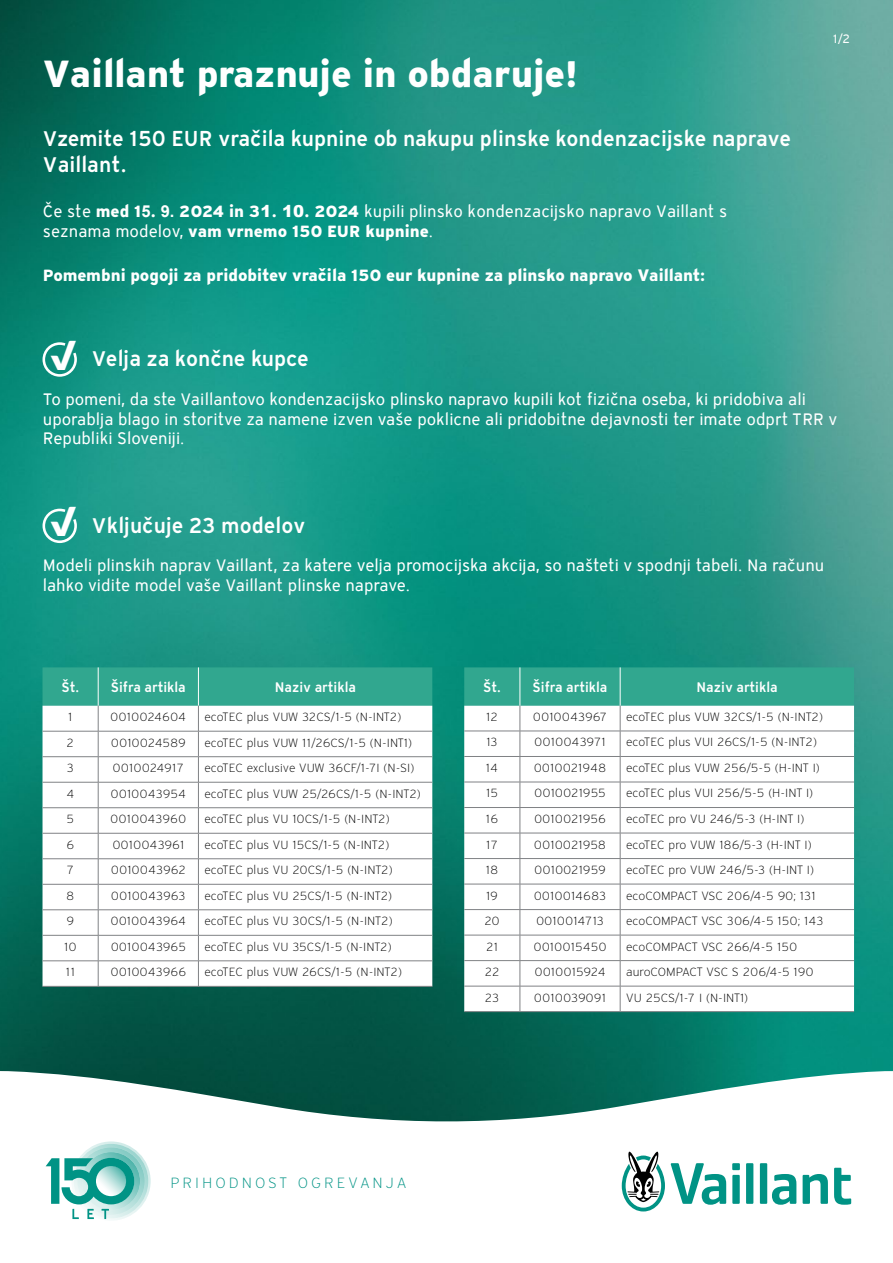
<style>
.page{position:relative;width:893px;height:1263px;background:#fff}
.page>*{position:absolute;margin:0;border:0;box-sizing:border-box;transform-origin:0 0}
.t1{font:41.55px "Vaillant 13 Heavy TID";color:#fff}
.t2{font:37.5px "Vaillant 13 Heavy TID";color:#fff}
.t3{font:21px/25.2px "Vaillant 13 Demi TID";color:#fff}
.t4{font:16.5px/19.8px "Vaillant 13 Book ETID";color:#fff}
.t5{font:16.5px "Vaillant 13 Heavy TID";color:#fff}
.t6{font:15px "Vaillant 13 Light TID";letter-spacing:.2em;color:#009385}
.t7{font:13.5px "Vaillant 13 Demi TID";color:#fff}
.t8{font:12px "Vaillant 13 Light TID";color:#000}
.t9{font:12px "Vaillant 13 Book ETID";color:#fff}
.s1{font-family:"Vaillant 13 Heavy TID"}
.s2{font-family:"Arial";font-weight:700}
.s3{font-family:"Arial";font-weight:900}
.s4{font-family:"Vaillant 13 Book ETID"}
</style>
<div class="page">
<img style="left:0;top:0;width:893px;height:1071px">
<svg style="left:0;top:1071px;width:893px;height:141px"></svg>
<svg style="left:46px;top:1141px;width:105px;height:79px"></svg>
<svg style="left:622px;top:1150px;width:229px;height:61px"></svg>
<svg style="left:41px;top:341px;width:37px;height:37px"></svg>
<svg style="left:41px;top:507px;width:37px;height:37px"></svg>
<svg style="left:43px;top:667px;width:389px;height:319px"></svg>
<hr style="left:43px;top:986px;width:55px;height:1px;background:#808285">
<hr style="left:98px;top:986px;width:100px;height:1px;background:#808285">
<hr style="left:198px;top:986px;width:234px;height:1px;background:#808285">
<svg style="left:464px;top:667px;width:390px;height:344px"></svg>
<hr style="left:464px;top:1011px;width:56px;height:1px;background:#808285">
<hr style="left:520px;top:1011px;width:100px;height:1px;background:#808285">
<hr style="left:620px;top:1011px;width:234px;height:1px;background:#808285">
<h2 class="t2" style="left:43px;top:48px;width:536px">Vaillant praznuje in obdaruje!</h2>
<h3 class="t3" style="left:43px;top:126px;width:750px">Vzemite 150 EUR vračila kupnine ob nakupu plinske kondenzacijske naprave<br>Vaillant.</h3>
<h3 class="t4" style="left:43px;top:201px;width:686px">Če ste <span class="s1">med 1</span><span class="s2">5</span><span class="s1">.</span> <span class="s2">9.</span> <span class="s1">2024 in 3</span><span class="s3">1</span><span class="s1">.</span> <span class="s3">10</span><span class="s1">. 2024</span> kupili plinsko kondenzacijsko napravo Vaillant s</h3>
<h3 class="t5" style="left:43px;top:219px;width:392px"><span class="s4">seznama modelov,</span> vam vrnemo 150 EUR kupnine<span class="s4">.</span></h3>
<h3 class="t5" style="left:43px;top:263px;width:663px">Pomembni pogoji za pridobitev vračila 150 eur kupnine za plinsko napravo Vaillant:</h3>
<h1 class="t1" style="left:49px;top:326px;width:30px">√</h1>
<h3 class="t3" style="left:92px;top:346px;width:219px">Velja za končne kupce</h3>
<p class="t9" style="left:833px;top:31px;width:19px">1/2</p>
<h3 class="t4" style="left:43px;top:389px;width:796px">To pomeni, da ste Vaillantovo kondenzacijsko plinsko napravo kupili kot fizična oseba, ki pridobiva ali uporablja blago in storitve za namene izven vaše poklicne ali pridobitne dejavnosti ter imate odprt TRR v<br>Republiki Sloveniji.</h3>
<h1 class="t1" style="left:49px;top:492px;width:30px">√</h1>
<h3 class="t3" style="left:92px;top:512px;width:215px">Vključuje 23 modelov</h3>
<h3 class="t4" style="left:43px;top:555px;width:783px">Modeli plinskih naprav Vaillant, za katere velja promocijska akcija, so našteti v spodnji tabeli. Na računu lahko vidite model vaše Vaillant plinske naprave.</h3>
<p class="t7" style="left:61px;top:678px;width:126px">Št. Šifra artikla</p>
<p class="t7" style="left:275px;top:678px;width:83px">Naziv artikla</p>
<p class="t8" style="left:68px;top:709px;width:6px">1</p>
<p class="t8" style="left:110px;top:709px;width:78px">0010024604</p>
<p class="t8" style="left:204px;top:709px;width:198px">ecoTEC plus VUW 32CS/1-5 (N-INT2)</p>
<p class="t8" style="left:67px;top:735px;width:9px">2</p>
<p class="t8" style="left:111px;top:735px;width:77px">0010024589</p>
<p class="t8" style="left:204px;top:735px;width:209px">ecoTEC plus VUW 11/26CS/1-5 (N-INT1)</p>
<p class="t8" style="left:67px;top:760px;width:9px">3</p>
<p class="t8" style="left:113px;top:760px;width:73px">0010024917</p>
<p class="t8" style="left:204px;top:760px;width:211px">ecoTEC exclusive VUW 36CF/1-7I (N-SI)</p>
<p class="t8" style="left:66px;top:786px;width:10px">4</p>
<p class="t8" style="left:110px;top:786px;width:77px">0010043954</p>
<p class="t8" style="left:204px;top:786px;width:218px">ecoTEC plus VUW 25/26CS/1-5 (N-INT2)</p>
<p class="t8" style="left:67px;top:811px;width:9px">5</p>
<p class="t8" style="left:110px;top:811px;width:78px">0010043960</p>
<p class="t8" style="left:204px;top:811px;width:187px">ecoTEC plus VU 10CS/1-5 (N-INT2)</p>
<p class="t8" style="left:66px;top:837px;width:9px">6</p>
<p class="t8" style="left:112px;top:837px;width:73px">0010043961</p>
<p class="t8" style="left:204px;top:837px;width:186px">ecoTEC plus VU 15CS/1-5 (N-INT2)</p>
<p class="t8" style="left:67px;top:862px;width:9px">7</p>
<p class="t8" style="left:111px;top:862px;width:77px">0010043962</p>
<p class="t8" style="left:204px;top:862px;width:190px">ecoTEC plus VU 20CS/1-5 (N-INT2)</p>
<p class="t8" style="left:66px;top:888px;width:10px">8</p>
<p class="t8" style="left:111px;top:888px;width:76px">0010043963</p>
<p class="t8" style="left:204px;top:888px;width:189px">ecoTEC plus VU 25CS/1-5 (N-INT2)</p>
<p class="t8" style="left:66px;top:913px;width:9px">9</p>
<p class="t8" style="left:110px;top:913px;width:77px">0010043964</p>
<p class="t8" style="left:204px;top:913px;width:190px">ecoTEC plus VU 30CS/1-5 (N-INT2)</p>
<p class="t8" style="left:64px;top:939px;width:14px">10</p>
<p class="t8" style="left:111px;top:939px;width:77px">0010043965</p>
<p class="t8" style="left:204px;top:939px;width:189px">ecoTEC plus VU 35CS/1-5 (N-INT2)</p>
<p class="t8" style="left:66px;top:964px;width:11px">11</p>
<p class="t8" style="left:111px;top:964px;width:77px">0010043966</p>
<p class="t8" style="left:204px;top:964px;width:199px">ecoTEC plus VUW 26CS/1-5 (N-INT2)</p>
<p class="t7" style="left:483px;top:678px;width:126px">Št. Šifra artikla</p>
<p class="t7" style="left:696px;top:678px;width:83px">Naziv artikla</p>
<p class="t8" style="left:486px;top:709px;width:13px">12</p>
<p class="t8" style="left:533px;top:709px;width:76px">0010043967</p>
<p class="t8" style="left:626px;top:709px;width:198px">ecoTEC plus VUW 32CS/1-5 (N-INT2)</p>
<p class="t8" style="left:486px;top:734px;width:13px">13</p>
<p class="t8" style="left:534px;top:734px;width:73px">0010043971</p>
<p class="t8" style="left:626px;top:734px;width:192px">ecoTEC plus VUI 26CS/1-5 (N-INT2)</p>
<p class="t8" style="left:486px;top:760px;width:14px">14</p>
<p class="t8" style="left:534px;top:760px;width:74px">0010021948</p>
<p class="t8" style="left:626px;top:760px;width:195px">ecoTEC plus VUW 256/5-5 (H-INT I)</p>
<p class="t8" style="left:486px;top:786px;width:14px">15</p>
<p class="t8" style="left:534px;top:786px;width:73px">0010021955</p>
<p class="t8" style="left:626px;top:786px;width:189px">ecoTEC plus VUI 256/5-5 (H-INT I)</p>
<p class="t8" style="left:486px;top:811px;width:14px">16</p>
<p class="t8" style="left:534px;top:811px;width:74px">0010021956</p>
<p class="t8" style="left:626px;top:811px;width:180px">ecoTEC pro VU 246/5-3 (H-INT I)</p>
<p class="t8" style="left:486px;top:837px;width:13px">17</p>
<p class="t8" style="left:534px;top:837px;width:74px">0010021958</p>
<p class="t8" style="left:626px;top:837px;width:187px">ecoTEC pro VUW 186/5-3 (H-INT I)</p>
<p class="t8" style="left:486px;top:862px;width:14px">18</p>
<p class="t8" style="left:534px;top:862px;width:73px">0010021959</p>
<p class="t8" style="left:626px;top:862px;width:189px">ecoTEC pro VUW 246/5-3 (H-INT I)</p>
<p class="t8" style="left:486px;top:888px;width:14px">19</p>
<p class="t8" style="left:534px;top:888px;width:74px">0010014683</p>
<p class="t8" style="left:626px;top:888px;width:191px">ecoCOMPACT VSC 206/4-5 90; 131</p>
<p class="t8" style="left:484px;top:913px;width:17px">20</p>
<p class="t8" style="left:536px;top:913px;width:70px">0010014713</p>
<p class="t8" style="left:626px;top:913px;width:199px">ecoCOMPACT VSC 306/4-5 150; 143</p>
<p class="t8" style="left:486px;top:939px;width:13px">21</p>
<p class="t8" style="left:533px;top:939px;width:75px">0010015450</p>
<p class="t8" style="left:626px;top:939px;width:173px">ecoCOMPACT VSC 266/4-5 150</p>
<p class="t8" style="left:485px;top:964px;width:16px">22</p>
<p class="t8" style="left:534px;top:964px;width:73px">0010015924</p>
<p class="t8" style="left:626px;top:964px;width:189px">auroCOMPACT VSC S 206/4-5 190</p>
<p class="t8" style="left:485px;top:990px;width:16px">23</p>
<p class="t8" style="left:534px;top:990px;width:74px">0010039091</p>
<p class="t8" style="left:626px;top:990px;width:124px">VU 25CS/1-7 I (N-INT1)</p>
<p class="t6" style="left:170px;top:1173px;width:238px">PRIHODNOST OGREVANJA</p>
</div>
